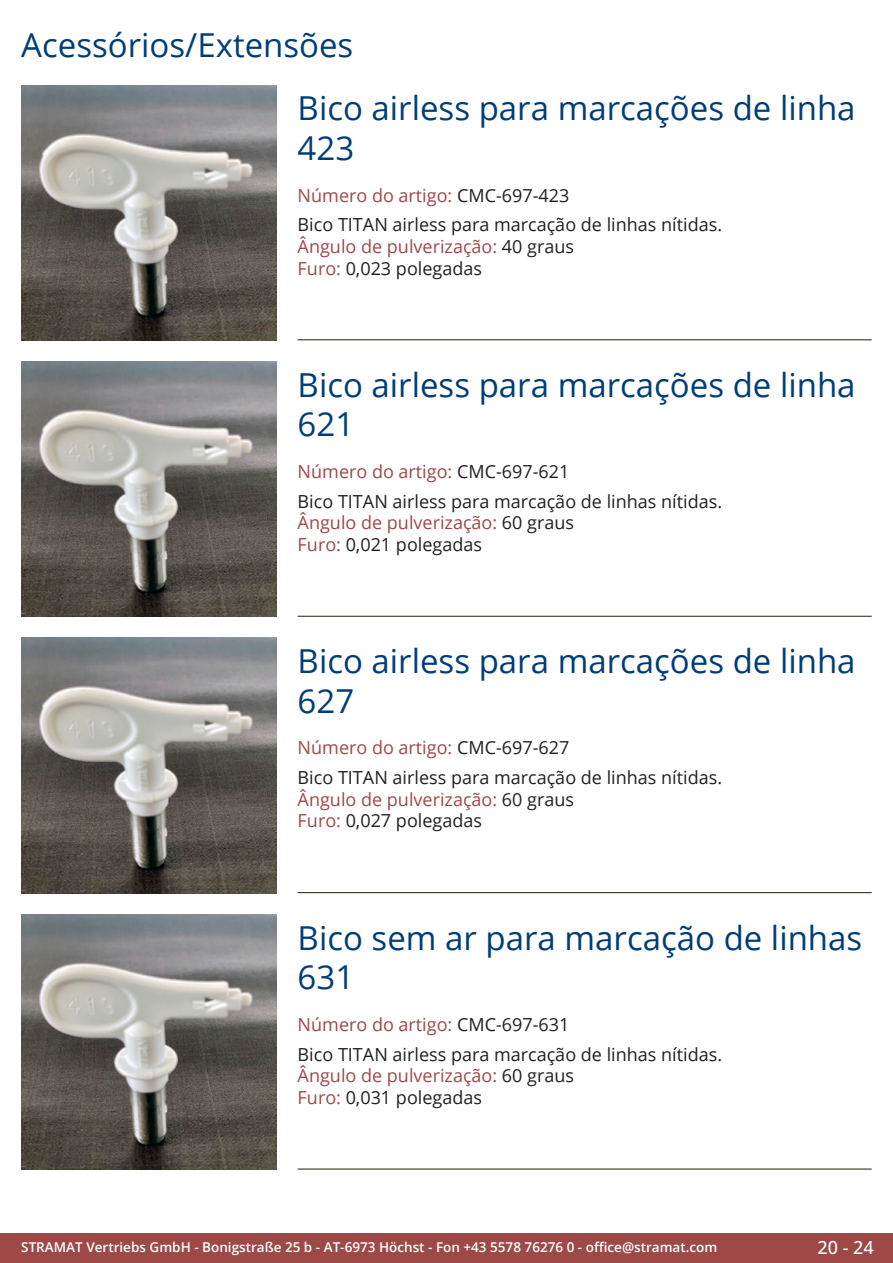
<style>
.page{position:relative;width:893px;height:1263px;background:#fff}
.page>*{position:absolute;margin:0;border:0;box-sizing:border-box;transform-origin:0 0}
.Produkttitel{font:33px/39.6px "Open Sans";color:#003d78}
.RastTitel{font:33px "Open Sans";color:#003d78}
.Beschreibung_Text{font:18px/21.6px "Open Sans";color:#231f20}
.TechDaten_Überschrif{font:18px "Open Sans";color:#9c4948}
.t1{font:500 18px "Open Sans";color:#fff}
.t2{font:600 13.5px "Open Sans";color:#fff}
.s1{color:#231f20}
.s2{color:#9c4948}
</style>
<div class="page">
<div style="left:0;top:1233px;width:893px;height:30px;background:#9c4948"></div>
<hr style="left:298px;top:340px;width:574px;height:1px;background:#201d08">
<hr style="left:298px;top:616px;width:574px;height:1px;background:#201d08">
<hr style="left:298px;top:892px;width:574px;height:1px;background:#201d08">
<hr style="left:298px;top:1169px;width:574px;height:1px;background:#201d08">
<img style="left:21px;top:85px;width:255px;height:255px">
<img style="left:21px;top:361px;width:255px;height:256px">
<img style="left:21px;top:638px;width:255px;height:255px">
<img style="left:21px;top:914px;width:255px;height:255px">
<p class="RastTitel" style="left:21px;top:22px;width:334px">Acessórios/Extensões</p>
<p class="Produkttitel" style="left:298px;top:88px;width:559px">Bico airless para marcações de linha<br>423</p>
<p class="TechDaten_Überschrif" style="left:298px;top:183px;width:273px">Número do artigo: <span class="s1">CMC-697-423</span></p>
<p class="Beschreibung_Text" style="left:298px;top:214px;width:426px">Bico TITAN airless para marcação de linhas nítidas.<br><span class="s2">Ângulo de pulverização:</span> 40 graus<br><span class="s2">Furo:</span> 0,023 polegadas</p>
<p class="Produkttitel" style="left:298px;top:364px;width:559px">Bico airless para marcações de linha<br>621</p>
<p class="TechDaten_Überschrif" style="left:298px;top:459px;width:273px">Número do artigo: <span class="s1">CMC-697-621</span></p>
<p class="Beschreibung_Text" style="left:298px;top:490px;width:426px">Bico TITAN airless para marcação de linhas nítidas.<br><span class="s2">Ângulo de pulverização:</span> 60 graus<br><span class="s2">Furo:</span> 0,021 polegadas</p>
<p class="Produkttitel" style="left:298px;top:640px;width:559px">Bico airless para marcações de linha<br>627</p>
<p class="TechDaten_Überschrif" style="left:298px;top:735px;width:273px">Número do artigo: <span class="s1">CMC-697-627</span></p>
<p class="Beschreibung_Text" style="left:298px;top:766px;width:426px">Bico TITAN airless para marcação de linhas nítidas.<br><span class="s2">Ângulo de pulverização:</span> 60 graus<br><span class="s2">Furo:</span> 0,027 polegadas</p>
<p class="Produkttitel" style="left:298px;top:917px;width:566px">Bico sem ar para marcação de linhas<br>631</p>
<p class="TechDaten_Überschrif" style="left:298px;top:1012px;width:273px">Número do artigo: <span class="s1">CMC-697-631</span></p>
<p class="Beschreibung_Text" style="left:298px;top:1043px;width:426px">Bico TITAN airless para marcação de linhas nítidas.<br><span class="s2">Ângulo de pulverização:</span> 60 graus<br><span class="s2">Furo:</span> 0,031 polegadas</p>
<p class="t2" style="left:21px;top:1238px;width:698px">STRAMAT Vertriebs GmbH - Bonigstraße 25 b - AT-6973 Höchst - Fon +43 5578 76276 0 - office@stramat.com</p>
<p class="t1" style="left:817px;top:1234px;width:58px">20 - 24</p>
</div>
